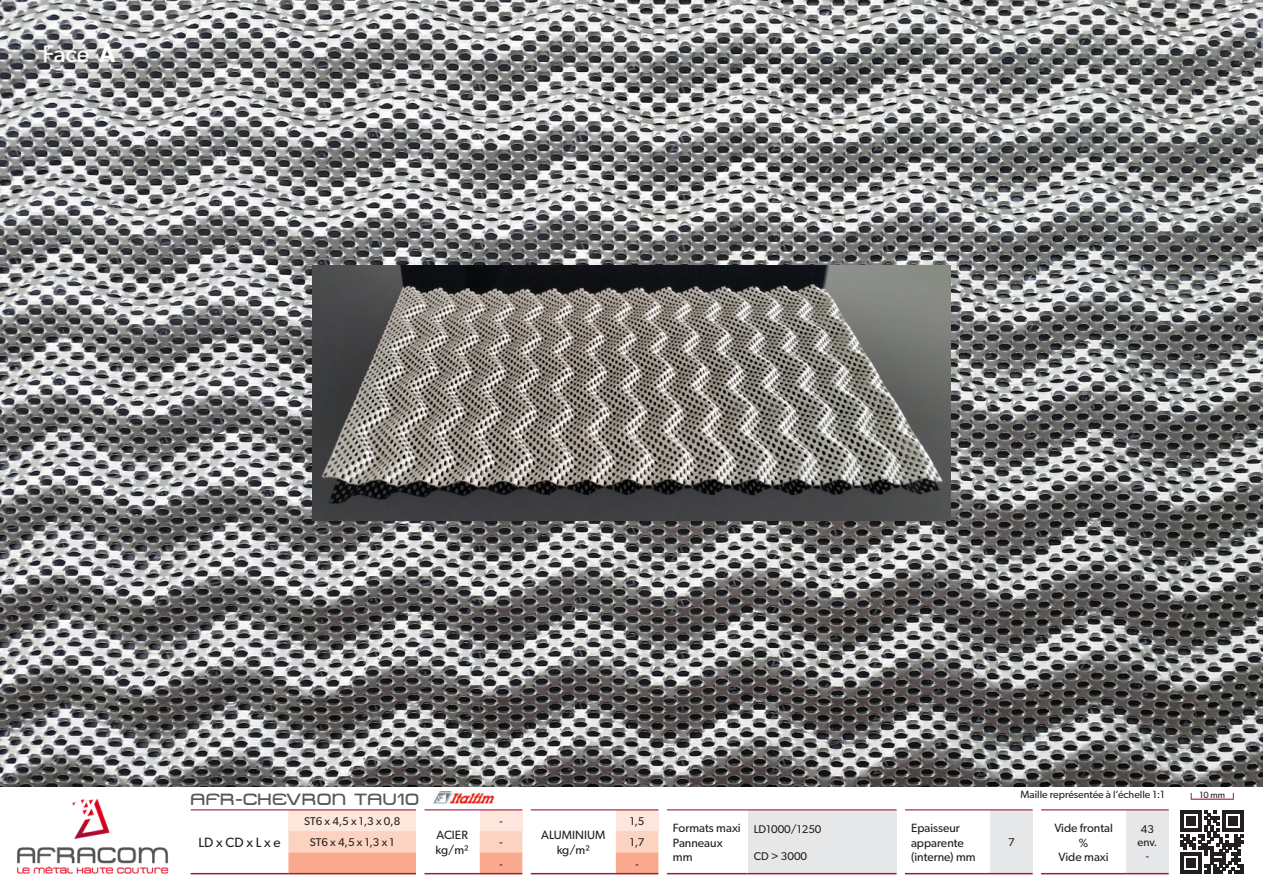
<style>
.page{position:relative;width:1263px;height:893px;background:#fff}
.page>*{position:absolute;margin:0;border:0;box-sizing:border-box;transform-origin:0 0}
.t1{font:24px "Gibson";color:#fff}
.Paragraphe_Afracom{font:16.2px "Metro DF";color:#57585a}
.Paragraphe_Afracom-2{font:13.5px "Gibson";color:#231f20}
.Paragraphe_Afracom-3{font:12px "Gibson";color:#231f20}
.Paragraphe_Afracom-4{font:11.25px "Gibson";color:#231f20}
.Paragraphe_Afracom-5{font:10.5px "Gibson";color:#231f20}
.Paragraphe_Afracom-6{font:9px "Gibson";color:#231f20}
.s1{font-weight:600}
</style>
<div class="page">
<img style="left:17px;top:798px;width:152px;height:76px">
<img style="left:0;top:0;width:1263px;height:787px">
<div style="left:288px;top:810px;width:128px;height:21px;background:#fde7dc"></div>
<div style="left:480px;top:810px;width:42px;height:21px;background:#fde7dc"></div>
<div style="left:616px;top:810px;width:42px;height:21px;background:#fde7dc"></div>
<div style="left:748px;top:810px;width:148px;height:64px;background:#e6e7e9"></div>
<div style="left:990px;top:810px;width:42px;height:64px;background:#e6e7e9"></div>
<div style="left:1126px;top:810px;width:43px;height:64px;background:#e6e7e9"></div>
<svg style="left:288px;top:831px;width:370px;height:43px"></svg>
<hr style="left:191px;top:809px;width:97px;height:1px;background:#a11c3a">
<hr style="left:288px;top:809px;width:128px;height:1px;background:#a11c3a">
<hr style="left:424px;top:809px;width:56px;height:1px;background:#a11c3a">
<hr style="left:480px;top:809px;width:42px;height:1px;background:#a11c3a">
<hr style="left:531px;top:809px;width:85px;height:1px;background:#a11c3a">
<hr style="left:616px;top:809px;width:42px;height:1px;background:#a11c3a">
<hr style="left:667px;top:809px;width:81px;height:1px;background:#a11c3a">
<hr style="left:748px;top:809px;width:148px;height:1px;background:#a11c3a">
<hr style="left:905px;top:809px;width:85px;height:1px;background:#a11c3a">
<hr style="left:990px;top:809px;width:42px;height:1px;background:#a11c3a">
<hr style="left:1041px;top:809px;width:85px;height:1px;background:#a11c3a">
<hr style="left:1126px;top:809px;width:43px;height:1px;background:#a11c3a">
<hr style="left:191px;top:873px;width:97px;height:1px;background:#a11c3a">
<hr style="left:288px;top:873px;width:128px;height:1px;background:#a11c3a">
<hr style="left:424px;top:873px;width:56px;height:1px;background:#a11c3a">
<hr style="left:480px;top:873px;width:42px;height:1px;background:#a11c3a">
<hr style="left:531px;top:873px;width:85px;height:1px;background:#a11c3a">
<hr style="left:616px;top:873px;width:42px;height:1px;background:#a11c3a">
<hr style="left:667px;top:873px;width:81px;height:1px;background:#a11c3a">
<hr style="left:748px;top:873px;width:148px;height:1px;background:#a11c3a">
<hr style="left:905px;top:873px;width:85px;height:1px;background:#a11c3a">
<hr style="left:990px;top:873px;width:42px;height:1px;background:#a11c3a">
<hr style="left:1041px;top:873px;width:85px;height:1px;background:#a11c3a">
<hr style="left:1126px;top:873px;width:43px;height:1px;background:#a11c3a">
<svg style="left:1181px;top:811px;width:63px;height:63px"></svg>
<hr style="left:1191px;top:799px;width:42px;height:1px;background:#a11c3a">
<img style="left:433px;top:792px;width:61px;height:11px">
<img style="left:313px;top:266px;width:637px;height:255px">
<p class="t1" style="left:43px;top:39px;width:74px">Face <span class="s1">A</span></p>
<p class="Paragraphe_Afracom" style="left:191px;top:790px;width:231px">AFR-CHEVRON TAU10</p>
<p class="Paragraphe_Afracom-5" style="left:1020px;top:788px;width:146px">Maille représentée à l’échelle 1:1</p>
<p class="Paragraphe_Afracom-6" style="left:1199px;top:789px;width:27px">10 mm</p>
<p class="Paragraphe_Afracom-2" style="left:198px;top:834px;width:84px">LD x CD x L x e</p>
<p class="Paragraphe_Afracom-4" style="left:304px;top:814px;width:98px">ST6 x 4,5 x 1,3 x 0,8</p>
<p class="Paragraphe_Afracom-4" style="left:499px;top:814px;width:5px">-</p>
<p class="Paragraphe_Afracom-4" style="left:630px;top:814px;width:16px">1,5</p>
<p class="Paragraphe_Afracom-3" style="left:436px;top:828px;width:33px">ACIER</p>
<p class="Paragraphe_Afracom-3" style="left:435px;top:842px;width:35px">kg/m²</p>
<p class="Paragraphe_Afracom-3" style="left:541px;top:828px;width:66px">ALUMINIUM</p>
<p class="Paragraphe_Afracom-3" style="left:557px;top:842px;width:35px">kg/m²</p>
<p class="Paragraphe_Afracom-4" style="left:310px;top:836px;width:86px">ST6 x 4,5 x 1,3 x 1</p>
<p class="Paragraphe_Afracom-4" style="left:499px;top:836px;width:5px">-</p>
<p class="Paragraphe_Afracom-4" style="left:630px;top:836px;width:16px">1,7</p>
<p class="Paragraphe_Afracom-4" style="left:499px;top:857px;width:5px">-</p>
<p class="Paragraphe_Afracom-4" style="left:635px;top:857px;width:5px">-</p>
<p class="Paragraphe_Afracom-3" style="left:673px;top:821px;width:69px">Formats maxi</p>
<p class="Paragraphe_Afracom-3" style="left:673px;top:835px;width:51px">Panneaux</p>
<p class="Paragraphe_Afracom-3" style="left:673px;top:850px;width:21px">mm</p>
<p class="Paragraphe_Afracom-4" style="left:754px;top:822px;width:69px">LD1000/1250</p>
<p class="Paragraphe_Afracom-4" style="left:754px;top:849px;width:55px">CD &gt; 3000</p>
<p class="Paragraphe_Afracom-3" style="left:911px;top:821px;width:50px">Epaisseur</p>
<p class="Paragraphe_Afracom-3" style="left:911px;top:835px;width:54px">apparente</p>
<p class="Paragraphe_Afracom-3" style="left:911px;top:850px;width:66px">(interne) mm</p>
<p class="Paragraphe_Afracom-4" style="left:1008px;top:836px;width:8px">7</p>
<p class="Paragraphe_Afracom-3" style="left:1054px;top:821px;width:60px">Vide frontal</p>
<p class="Paragraphe_Afracom-3" style="left:1079px;top:835px;width:11px">%</p>
<p class="Paragraphe_Afracom-3" style="left:1058px;top:850px;width:52px">Vide maxi</p>
<p class="Paragraphe_Afracom-4" style="left:1141px;top:822px;width:15px">43</p>
<p class="Paragraphe_Afracom-4" style="left:1137px;top:836px;width:21px">env.</p>
<p class="Paragraphe_Afracom-4" style="left:1146px;top:849px;width:5px">-</p>
</div>
